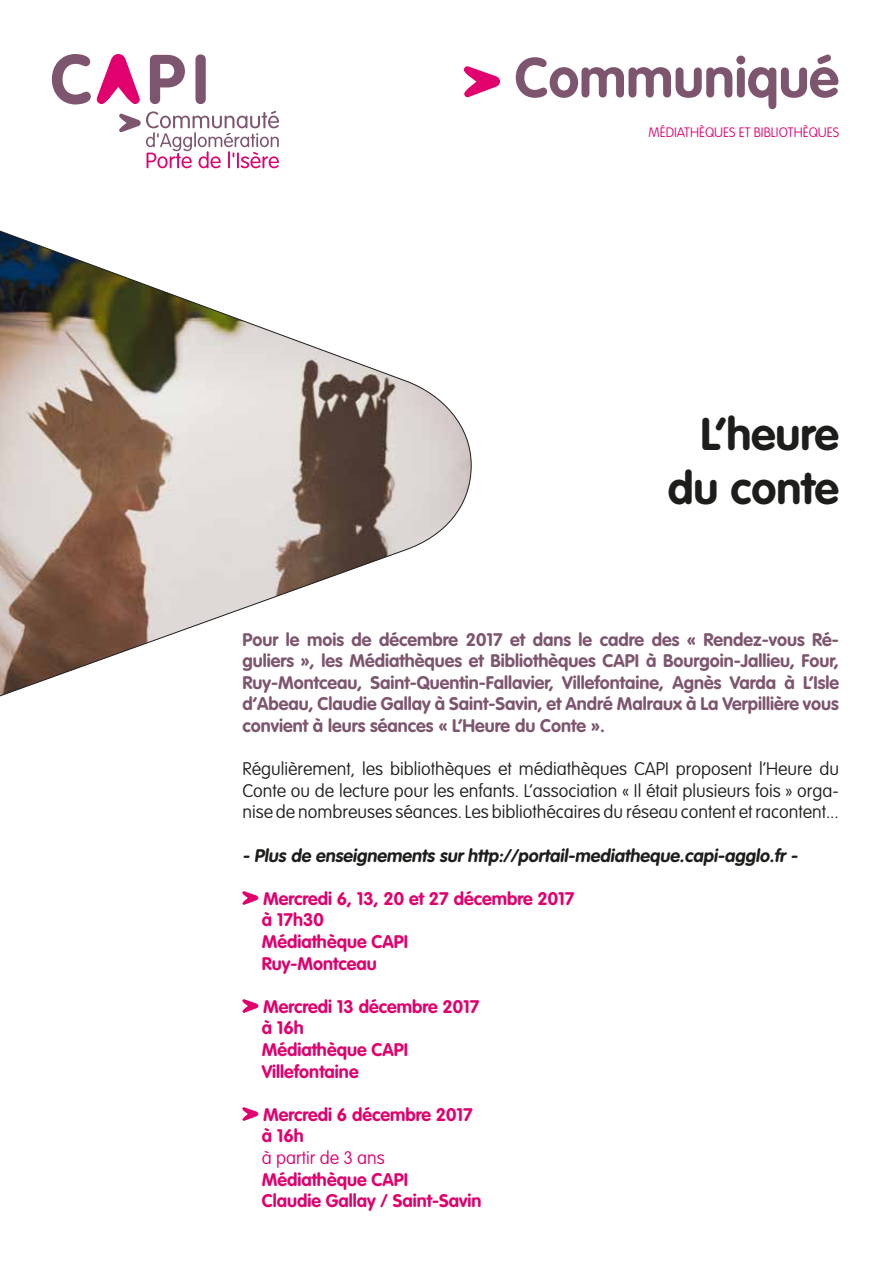
<style>
.page{position:relative;width:893px;height:1263px;background:#fff}
.page>*{position:absolute;margin:0;border:0;box-sizing:border-box;transform-origin:0 0}
.t1{font:700 55.2px "VAG Rounded";color:#7e556f}
.t2{font:700 45px/54px "VAG Rounded";color:#1d1d1b;text-align:right}
.t3{font:700 18px/21.6px "VAG Rounded";color:#7e556f;text-align:justify}
.t4{font:100 18px/21.6px "VAG Rounded";color:#1d1d1b;text-align:justify}
.t5{font:700 18px/21.6px "VAG Rounded";color:#e1006d}
.t6{font:700 18px "VAG Rounded";color:#1d1d1b}
.t7{font:100 13.5px "VAG Rounded";color:#e1006d}
.s1{font-weight:100}
</style>
<div class="page">
<svg style="left:242px;top:891px;width:16px;height:14px"></svg>
<svg style="left:242px;top:999px;width:16px;height:14px"></svg>
<svg style="left:242px;top:1107px;width:16px;height:14px"></svg>
<svg style="left:464px;top:66px;width:36px;height:31px"></svg>
<svg style="left:52px;top:54px;width:39px;height:50px"></svg>
<svg style="left:97px;top:54px;width:43px;height:50px"></svg>
<svg style="left:150px;top:55px;width:35px;height:49px"></svg>
<div style="left:195px;top:54px;width:11px;height:50px;background:#7e556f;border-radius:5px"></div>
<svg style="left:119px;top:111px;width:160px;height:57px"></svg>
<svg style="left:0;top:230px;width:472px;height:467px"></svg>
<p class="t1" style="left:515px;top:45px;width:326px">Communiqué</p>
<p class="t7" style="left:648px;top:124px;width:192px">MÉDIATHÈQUES ET BIBLIOTHÈQUES</p>
<p class="t2" style="left:668px;top:407px;width:173px">L’heure du conte</p>
<p class="t3" style="left:242px;top:628px;width:598px">Pour le mois de décembre 2017 et dans le cadre des « Rendez-vous Ré&shy;guliers », les Médiathèques et Bibliothèques CAPI à Bourgoin-Jallieu, Four, Ruy-Montceau, Saint-Quentin-Fallavier, Villefontaine, Agnès Varda à L’Isle d’Abeau, Claudie Gallay à Saint-Savin, et André Malraux à La Verpillière vous convient à leurs séances « L’Heure du Conte ».</p>
<p class="t4" style="left:242px;top:758px;width:598px">Régulièrement, les bibliothèques et médiathèques CAPI proposent l’Heure du Conte ou de lecture pour les enfants. L’association « Il était plusieurs fois » orga&shy;nise de nombreuses séances. Les bibliothécaires du réseau content et racontent...</p>
<p class="t6" style="left:242px;top:845px;width:559px">- Plus de enseignements sur http://portail-mediatheque.capi-agglo.fr -</p>
<p class="t5" style="left:262px;top:887px;width:314px">Mercredi 6, 13, 20 et 27 décembre 2017 à 17h30<br>Médiathèque CAPI<br>Ruy-Montceau</p>
<p class="t5" style="left:262px;top:995px;width:219px">Mercredi 13 décembre 2017 à 16h<br>Médiathèque CAPI<br>Villefontaine</p>
<p class="t5" style="left:262px;top:1103px;width:221px">Mercredi 6 décembre 2017 à 16h<br><span class="s1">à partir de 3 ans<br></span>Médiathèque CAPI<br>Claudie Gallay / Saint-Savin</p>
</div>
